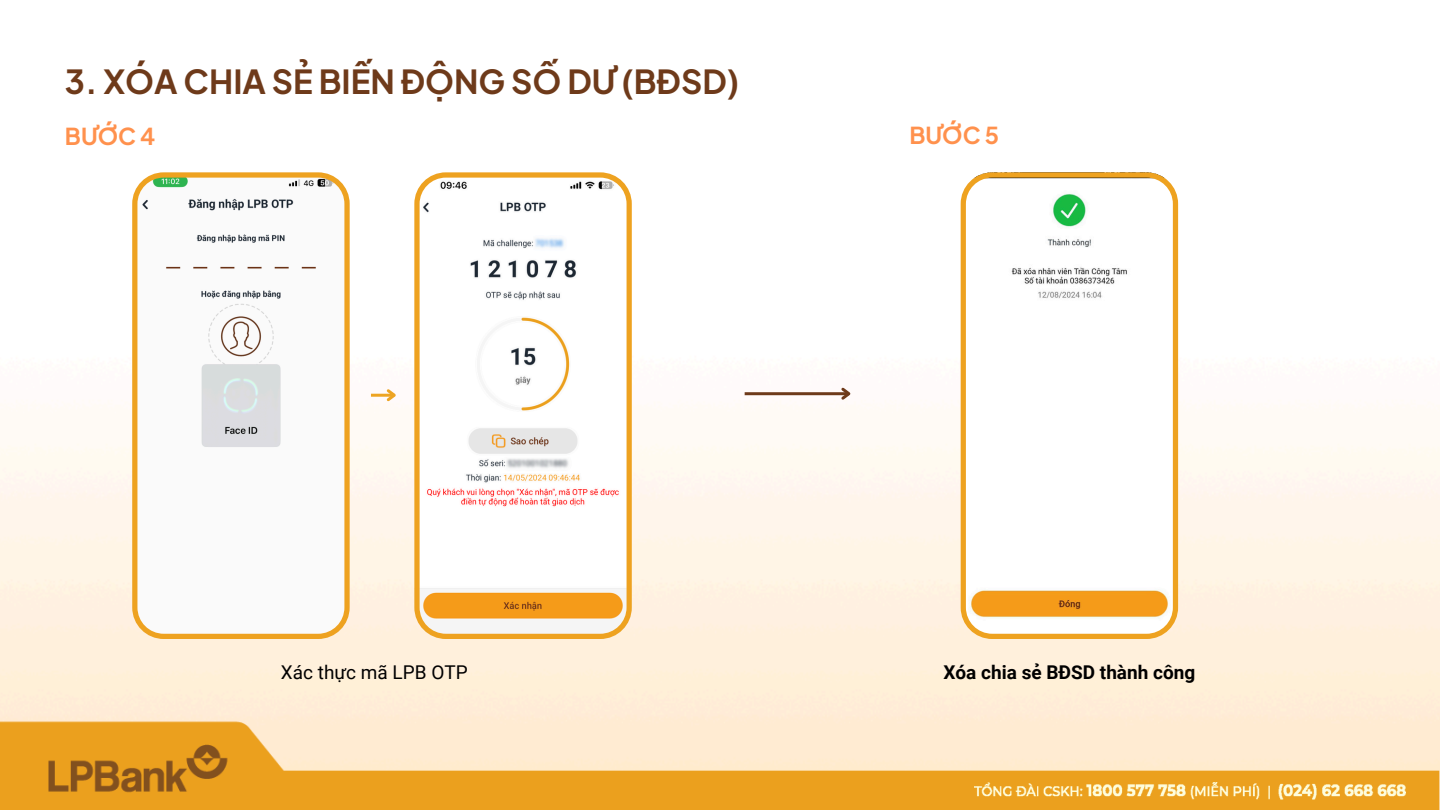
<style>
.page{position:relative;width:1440px;height:810px;background:#fff}
.page>*{position:absolute;margin:0;border:0;box-sizing:border-box;transform-origin:0 0}
.t1{font:700 33px "Plus Jakarta Sans";color:#6e3a1a}
.t2{font:700 23.3px "Plus Jakarta Sans";color:#ff914d}
.t3{font:700 19px "Roboto";color:#000}
.t4{font:19px "Roboto";color:#000}
</style>
<div class="page">
<img style="left:0;top:703px;width:1440px;height:107px">
<img style="left:974px;top:783px;width:431px;height:16px">
<svg style="left:132px;top:172px;width:218px;height:467px"></svg>
<svg style="left:414px;top:172px;width:218px;height:467px"></svg>
<hr style="left:371px;top:394px;width:23px;height:3px;background:#eda423">
<svg style="left:384px;top:387px;width:15px;height:17px"></svg>
<svg style="left:961px;top:172px;width:217px;height:467px"></svg>
<hr style="left:745px;top:392px;width:104px;height:3px;background:#6e3a1a">
<svg style="left:839px;top:385px;width:15px;height:17px"></svg>
<p class="t1" style="left:65px;top:60px;width:676px">3. XÓA CHIA SẺ BIẾN ĐỘNG SỐ DƯ (BĐSD)</p>
<p class="t2" style="left:65px;top:121px;width:92px">BƯỚC 4</p>
<p class="t2" style="left:909px;top:120px;width:91px">BƯỚC 5</p>
<h2 class="t4" style="left:281px;top:661px;width:188px">Xác thực mã LPB OTP</h2>
<h3 class="t3" style="left:943px;top:661px;width:253px">Xóa chia sẻ BĐSD thành công</h3>
</div>
